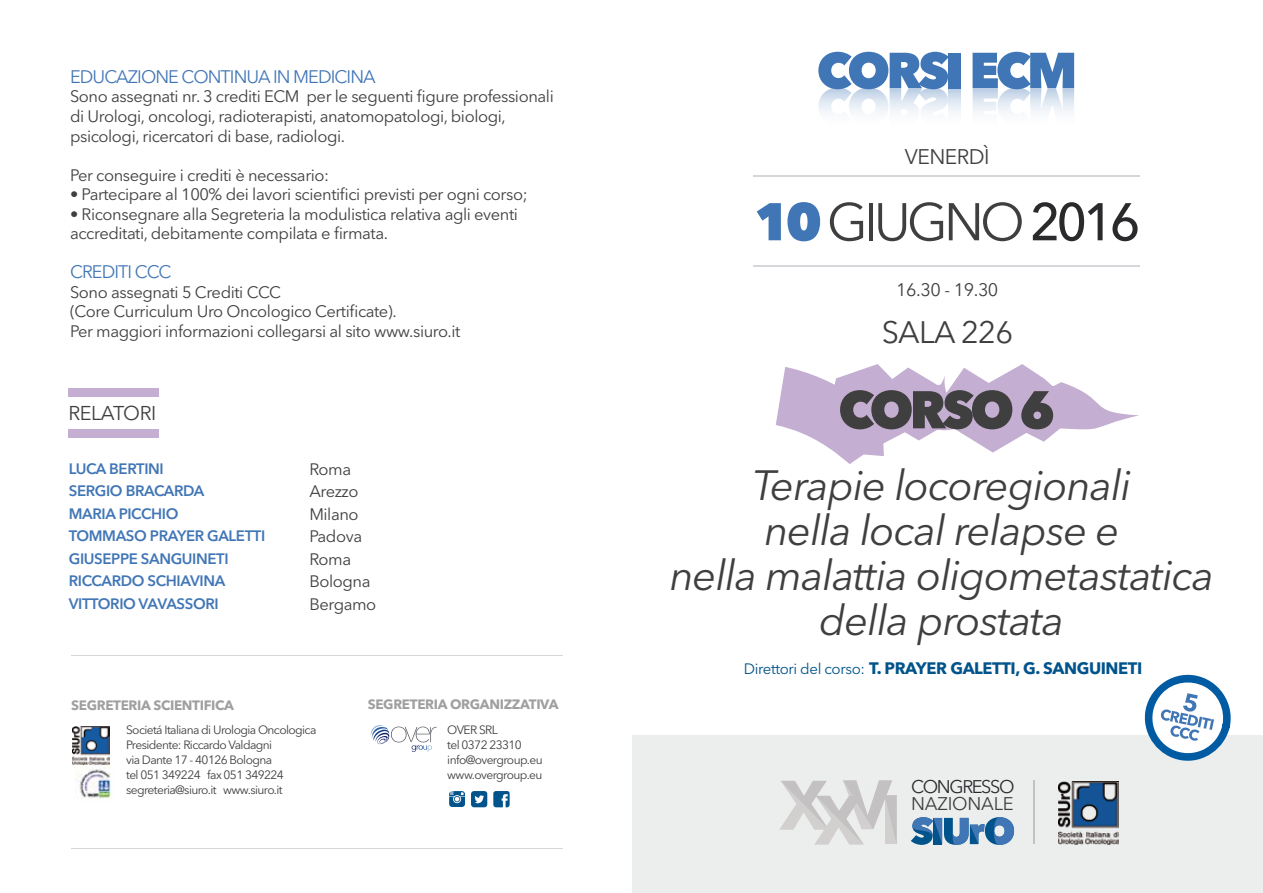
<style>
.page{position:relative;width:1263px;height:893px;background:#fff}
.page>*{position:absolute;margin:0;border:0;box-sizing:border-box;transform-origin:0 0}
.t1{font:52.5px "Avenir Next LT Pro";letter-spacing:-.075em;color:#403f3f}
.t2{font:800 52.5px "Avenir Next LT Pro";letter-spacing:-.075em;color:#403f3f}
.t3{font:800 50.1px "Avenir Next LT Pro";letter-spacing:-.075em;color:#4176b6}
.t4{font:italic 42px/45px "Avenir Next LT Pro";letter-spacing:-.025em;color:#403f3f;text-align:center}
.t5{font:30.75px "Avenir Next LT Pro";letter-spacing:-.025em;color:#403f3f}
.t6{font:21px "Avenir Next LT Pro";letter-spacing:-.025em;color:#403f3f}
.t7{font:19.8px "Avenir Next LT Pro";letter-spacing:-.025em;color:#403f3f}
.t8{font:18.3px "Avenir Next LT Pro";letter-spacing:-.075em;color:#2a292c}
.t9{font:18.3px "Avenir Next LT Pro";letter-spacing:-.015em;color:#403f3f}
.t10{font:18px "Avenir Next LT Pro";letter-spacing:-.05em;color:#4176b6}
.t11{font:18px "Avenir Next LT Pro";letter-spacing:-.025em;color:#403f3f}
.t12{font:16.5px/22.5px "Avenir Next LT Pro";letter-spacing:-.025em;color:#403f3f}
.t13{font:700 16.5px "Avenir Next LT Pro";letter-spacing:-.025em;color:#00538b}
.t14{font:600 15px/22.5px "Avenir Next LT Pro";letter-spacing:-.025em;color:#4176b6}
.t15{font:700 13.5px "Avenir Next LT Pro";letter-spacing:-.025em;color:rgb(64 63 63/.5)}
.t16{font:12px/15px "Avenir Next LT Pro";letter-spacing:-.05em;color:#403f3f}
.s1{font-weight:800;color:#4176b6}
.s2{font-weight:500;color:#2a292c}
.s3{font-weight:400;font-size:15px}
</style>
<div class="page">
<img style="left:76px;top:764px;width:35px;height:35px">
<svg style="left:776px;top:364px;width:363px;height:100px;fill:#c4aed1"></svg>
<div style="left:632px;top:735px;width:631px;height:158px;background:#eceded"></div>
<hr style="left:71px;top:655px;width:491px;height:1px;background:#d6d7da">
<hr style="left:71px;top:848px;width:491px;height:1px;background:#d6d7da">
<hr style="left:753px;top:176px;width:386px;height:1px;background:#d6d7da">
<hr style="left:753px;top:265px;width:386px;height:1px;background:#d6d7da">
<div style="left:68px;top:388px;width:91px;height:9px;background:#c4aed1"></div>
<div style="left:68px;top:430px;width:91px;height:8px;background:#c4aed1"></div>
<svg style="left:818px;top:87px;width:257px;height:26px"></svg>
<svg style="left:1144px;top:674px;width:87px;height:87px"></svg>
<svg style="left:371px;top:725px;width:66px;height:27px"></svg>
<svg style="left:471px;top:791px;width:16px;height:16px"></svg>
<svg style="left:493px;top:791px;width:17px;height:16px"></svg>
<svg style="left:449px;top:791px;width:16px;height:16px"></svg>
<hr style="left:1034px;top:780px;width:1px;height:64px;background:#c3c1c1">
<svg style="left:911px;top:817px;width:103px;height:28px"></svg>
<svg style="left:779px;top:780px;width:117px;height:65px"></svg>
<img style="left:72px;top:726px;width:37px;height:39px">
<img style="left:1059px;top:781px;width:60px;height:63px">
<p class="t10" style="left:70px;top:66px;width:307px">EDUCAZIONE CONTINUA IN MEDICINA</p>
<p class="t12" style="left:70px;top:87px;width:485px;line-height:19.5px">Sono assegnati nr. 3 crediti ECM per le seguenti figure professionali di Urologi, oncologi, radioterapisti, anatomopatologi, biologi, psicologi, ricercatori di base, radiologi.</p>
<p class="t12" style="left:70px;top:163px;width:261px">Per conseguire i crediti è necessario:</p>
<p class="t12" style="left:70px;top:183px;width:459px">• Partecipare al 100% dei lavori scientifici previsti per ogni corso;</p>
<p class="t12" style="left:70px;top:204px;width:450px;line-height:19.5px">• Riconsegnare alla Segreteria la modulistica relativa agli eventi accreditati, debitamente compilata e firmata.</p>
<p class="t10" style="left:70px;top:261px;width:103px">CREDITI CCC</p>
<p class="t12" style="left:70px;top:282px;width:392px;line-height:19.5px">Sono assegnati 5 Crediti CCC<br>(Core Curriculum Uro Oncologico Certificate).<br>Per maggiori informazioni collegarsi al sito www.siuro.it</p>
<p class="t7" style="left:69px;top:402px;width:89px">RELATORI</p>
<p class="t14" style="left:69px;top:457px;width:198px">LUCA BERTINI<br>SERGIO BRACARDA<br>MARIA PICCHIO<br>TOMMASO PRAYER GALETTI<br>GIUSEPPE SANGUINETI<br>RICCARDO SCHIAVINA<br>VITTORIO VAVASSORI</p>
<p class="t12" style="left:309px;top:458px;width:68px">Roma<br>Arezzo<br>Milano<br>Padova<br>Roma<br>Bologna<br>Bergamo</p>
<p class="t15" style="left:71px;top:697px;width:164px">SEGRETERIA SCIENTIFICA</p>
<p class="t15" style="left:368px;top:696px;width:192px">SEGRETERIA ORGANIZZATIVA</p>
<p class="t16" style="left:447px;top:723px;width:97px">OVER SRL<br>tel 0372 23310 info@overgroup.eu www.overgroup.eu</p>
<p class="t16" style="left:126px;top:723px;width:192px">Societá Italiana di Urologia Oncologica Presidente: Riccardo Valdagni<br>via Dante 17 - 40126 Bologna<br>tel 051 349224 fax 051 349224 segreteria@siuro.it www.siuro.it</p>
<h2 class="t3" style="left:817px;top:40px;width:262px">CORSI ECM</h2>
<p class="t6" style="left:905px;top:145px;width:86px">VENERDÌ</p>
<h1 class="t1" style="left:754px;top:191px;width:388px"><span class="s1">10</span> GIUGNO <span class="s2">2016</span></h1>
<p class="t11" style="left:896px;top:279px;width:104px">16.30 - 19.30</p>
<h3 class="t5" style="left:882px;top:314px;width:133px">SALA 226</h3>
<h1 class="t2" style="left:838px;top:377px;width:218px">CORSO 6</h1>
<h3 class="t4" style="left:670px;top:463px;width:546px">Terapie locoregionali<br>nella local relapse e<br>nella malattia oligometastatica della prostata</h3>
<p class="t13" style="left:744px;top:658px;width:400px"><span class="s3">Direttori del corso:</span> T. PRAYER GALETTI, G. SANGUINETI</p>
<p class="t8" style="left:911px;top:776px;width:105px">CONGRESSO</p>
<p class="t9" style="left:911px;top:793px;width:104px">NAZIONALE</p>
</div>
